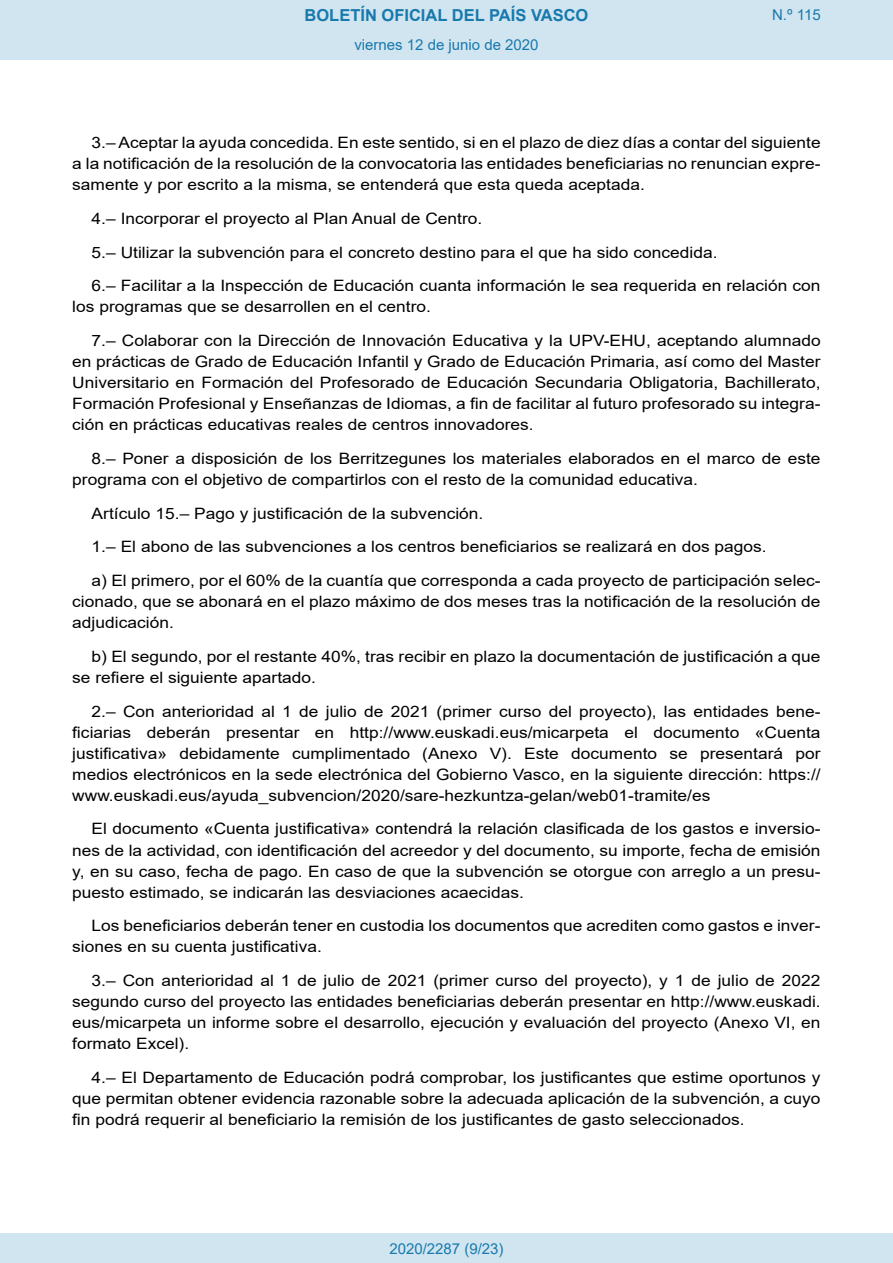
<style>
.page{position:relative;width:893px;height:1263px;background:#fff}
.page>*{position:absolute;margin:0;border:0;box-sizing:border-box;transform-origin:0 0}
.t1{font:700 16.5px "Arial";color:#1879ad}
.BOPVDetalle{font:15.6px/21px "Arial";color:#000;text-align:justify;scale:1.11 1}
.Paginacion_Centro{font:15px "Arial";color:#1879ad}
</style>
<div class="page">
<div style="left:0;top:0;width:893px;height:60px;background:#d0e5f0"></div>
<div style="left:0;top:1233px;width:893px;height:30px;background:#d0e5f0"></div>
<p class="t1" style="left:305px;top:3px;width:285px">BOLETÍN OFICIAL DEL PAÍS VASCO</p>
<p class="Paginacion_Centro" style="left:354px;top:35px;width:186px">viernes 12 de junio de 2020</p>
<p class="Paginacion_Centro" style="left:772px;top:5px;width:50px">N.º 115</p>
<p class="BOPVDetalle" style="left:72px;top:132px;width:676px;text-indent:19px">3.– Aceptar la ayuda concedida. En este sentido, si en el plazo de diez días a contar del siguiente a la notificación de la resolución de la convocatoria las entidades beneficiarias no renuncian expre&shy;samente y por escrito a la misma, se entenderá que esta queda aceptada.</p>
<p class="BOPVDetalle" style="left:92px;top:208px;width:354px">4.– Incorporar el proyecto al Plan Anual de Centro.</p>
<p class="BOPVDetalle" style="left:92px;top:242px;width:565px">5.– Utilizar la subvención para el concreto destino para el que ha sido concedida.</p>
<p class="BOPVDetalle" style="left:72px;top:275px;width:676px;text-indent:19px">6.– Facilitar a la Inspección de Educación cuanta información le sea requerida en relación con los programas que se desarrollen en el centro.</p>
<p class="BOPVDetalle" style="left:72px;top:330px;width:676px;text-indent:19px">7.– Colaborar con la Dirección de Innovación Educativa y la UPV-EHU, aceptando alumnado en prácticas de Grado de Educación Infantil y Grado de Educación Primaria, así como del Master Universitario en Formación del Profesorado de Educación Secundaria Obligatoria, Bachillerato, Formación Profesional y Enseñanzas de Idiomas, a fin de facilitar al futuro profesorado su integra&shy;ción en prácticas educativas reales de centros innovadores.</p>
<p class="BOPVDetalle" style="left:72px;top:448px;width:676px;text-indent:19px">8.– Poner a disposición de los Berritzegunes los materiales elaborados en el marco de este programa con el objetivo de compartirlos con el resto de la comunidad educativa.</p>
<p class="BOPVDetalle" style="left:92px;top:503px;width:354px">Artículo 15.– Pago y justificación de la subvención.</p>
<p class="BOPVDetalle" style="left:92px;top:536px;width:610px">1.– El abono de las subvenciones a los centros beneficiarios se realizará en dos pagos.</p>
<p class="BOPVDetalle" style="left:72px;top:570px;width:676px;text-indent:19px">a) El primero, por el 60% de la cuantía que corresponda a cada proyecto de participación selec&shy;cionado, que se abonará en el plazo máximo de dos meses tras la notificación de la resolución de adjudicación.</p>
<p class="BOPVDetalle" style="left:72px;top:646px;width:676px;text-indent:19px">b) El segundo, por el restante 40%, tras recibir en plazo la documentación de justificación a que se refiere el siguiente apartado.</p>
<p class="BOPVDetalle" style="left:72px;top:701px;width:676px;text-indent:19px">2.– Con anterioridad al 1 de julio de 2021 (primer curso del proyecto), las entidades bene&shy;ficiarias deberán presentar en http://www.euskadi.eus/micarpeta el documento «Cuenta justificativa» debidamente cumplimentado (Anexo V). Este documento se presentará por medios electrónicos en la sede electrónica del Gobierno Vasco, en la siguiente dirección: https:// www.euskadi.eus/ayuda_subvencion/2020/sare-hezkuntza-gelan/web01-tramite/es</p>
<p class="BOPVDetalle" style="left:72px;top:818px;width:676px;text-indent:19px">El documento «Cuenta justificativa» contendrá la relación clasificada de los gastos e inversio&shy;nes de la actividad, con identificación del acreedor y del documento, su importe, fecha de emisión y, en su caso, fecha de pago. En caso de que la subvención se otorgue con arreglo a un presu&shy;puesto estimado, se indicarán las desviaciones acaecidas.</p>
<p class="BOPVDetalle" style="left:72px;top:915px;width:676px;text-indent:19px">Los beneficiarios deberán tener en custodia los documentos que acrediten como gastos e inver&shy;siones en su cuenta justificativa.</p>
<p class="BOPVDetalle" style="left:72px;top:970px;width:676px;text-indent:19px">3.– Con anterioridad al 1 de julio de 2021 (primer curso del proyecto), y 1 de julio de 2022 segundo curso del proyecto las entidades beneficiarias deberán presentar en http://www.euskadi. eus/micarpeta un informe sobre el desarrollo, ejecución y evaluación del proyecto (Anexo VI, en formato Excel).</p>
<p class="BOPVDetalle" style="left:72px;top:1067px;width:676px;text-indent:19px">4.– El Departamento de Educación podrá comprobar, los justificantes que estime oportunos y que permitan obtener evidencia razonable sobre la adecuada aplicación de la subvención, a cuyo fin podrá requerir al beneficiario la remisión de los justificantes de gasto seleccionados.</p>
<p class="Paginacion_Centro" style="left:389px;top:1238px;width:116px">2020/2287 (9/23)</p>
</div>
